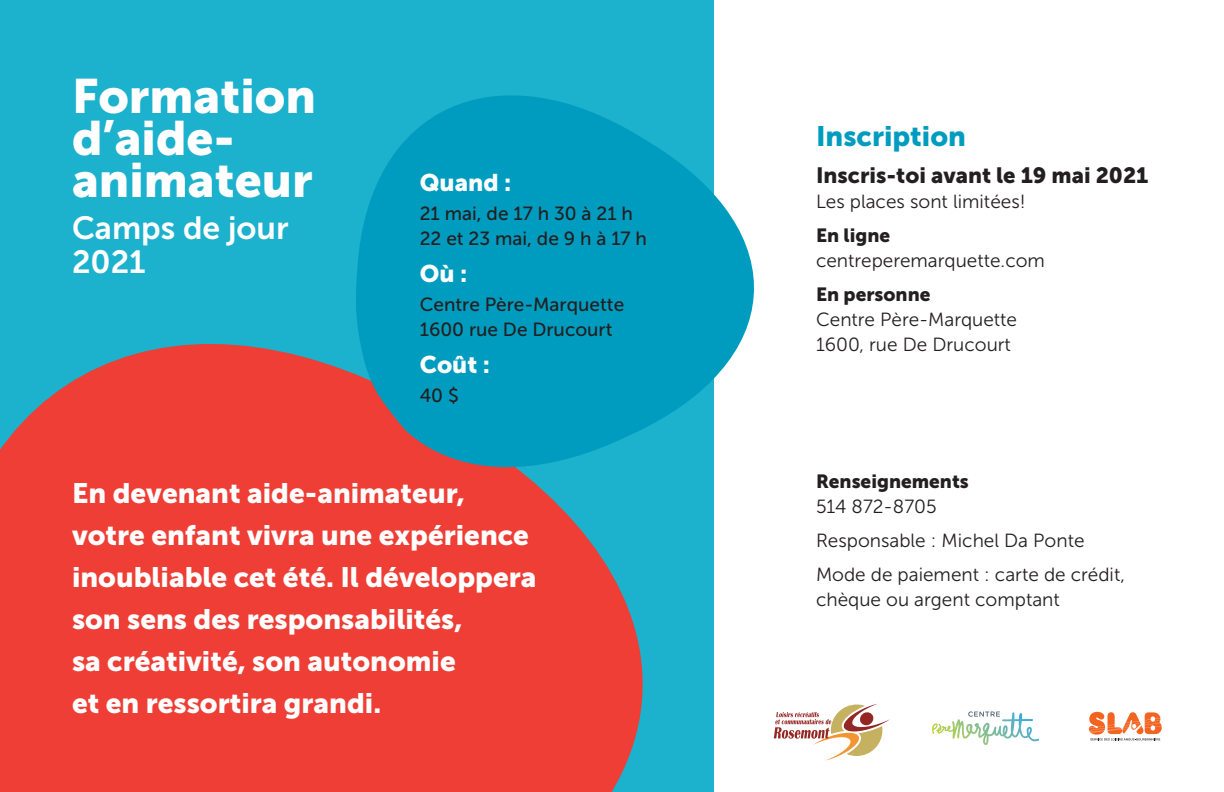
<style>
.page{position:relative;width:1224px;height:792px;background:#fff}
.page>*{position:absolute;margin:0;border:0;box-sizing:border-box;transform-origin:0 0}
.Texte{font:48px/42px "Museo Sans 900";color:#fff}
.Texte-2{font:32px/34px "Museo Sans 700";color:#fff}
.Texte-3{font:28px/42px "Museo Sans 900";color:#fff}
.Texte-4{font:28px "Museo Sans 900";color:#009cbf}
.Texte-5{font:24px "Museo Sans 900";color:#fff}
.Texte-6{font:22px "Museo Sans 900";color:#231f20}
.Texte-7{font:19px/25px "Museo Sans 300";color:#231f20}
.Texte-8{font:19px/25px "Museo Sans 500";color:#231f20}
.Texte-9{font:19px/25px "Museo Sans 900";color:#231f20}
.s1{font-family:"Museo Sans 900"}
.s2{font-family:"Museo Sans 300"}
</style>
<div class="page">
<div style="left:0;top:0;width:714px;height:792px;background:#1cb1cd"></div>
<div style="left:0;top:344px;width:643px;height:448px;background:#ee3e35"></div>
<svg style="left:356px;top:95px;width:398px;height:385px;fill:#009cbf"></svg>
<svg style="left:774px;top:704px;width:116px;height:57px"></svg>
<svg style="left:936px;top:711px;width:76px;height:27px"></svg>
<svg style="left:1088px;top:712px;width:74px;height:28px"></svg>
<p class="Texte" style="left:72px;top:75px;width:245px">Formation d’aide&shy;animateur</p>
<p class="Texte-2" style="left:72px;top:211px;width:218px">Camps de jour<br>2021</p>
<p class="Texte-5" style="left:420px;top:169px;width:93px">Quand :</p>
<p class="Texte-8" style="left:420px;top:201px;width:215px">21 mai, de 17 h 30 à 21 h</p>
<p class="Texte-8" style="left:420px;top:226px;width:229px">22 et 23 mai, de 9 h à 17 h</p>
<p class="Texte-5" style="left:420px;top:260px;width:49px">Où :</p>
<p class="Texte-8" style="left:420px;top:292px;width:206px">Centre Père-Marquette<br>1600 rue De Drucourt</p>
<p class="Texte-5" style="left:420px;top:351px;width:72px">Coût :</p>
<p class="Texte-8" style="left:420px;top:383px;width:41px">40 $</p>
<p class="Texte-3" style="left:72px;top:472px;width:466px">En devenant aide-animateur, votre enfant vivra une expérience inoubliable cet été. Il développera son sens des responsabilités,<br>sa créativité, son autonomie<br>et en ressortira grandi.</p>
<p class="Texte-4" style="left:816px;top:120px;width:151px">Inscription</p>
<p class="Texte-6" style="left:816px;top:162px;width:334px">Inscris-toi avant le 19 mai 2021</p>
<p class="Texte-7" style="left:816px;top:189px;width:211px">Les places sont limitées!</p>
<p class="Texte-7" style="left:816px;top:223px;width:231px"><span class="s1">En ligne </span>centreperemarquette.com</p>
<p class="Texte-7" style="left:816px;top:282px;width:203px"><span class="s1">En personne<br></span>Centre Père-Marquette<br>1600, rue De Drucourt</p>
<p class="Texte-9" style="left:816px;top:468px;width:154px">Renseignements<br><span class="s2">514 872-8705</span></p>
<p class="Texte-7" style="left:816px;top:528px;width:270px">Responsable : Michel Da Ponte</p>
<p class="Texte-7" style="left:816px;top:562px;width:311px">Mode de paiement : carte de crédit, chèque ou argent comptant</p>
</div>
